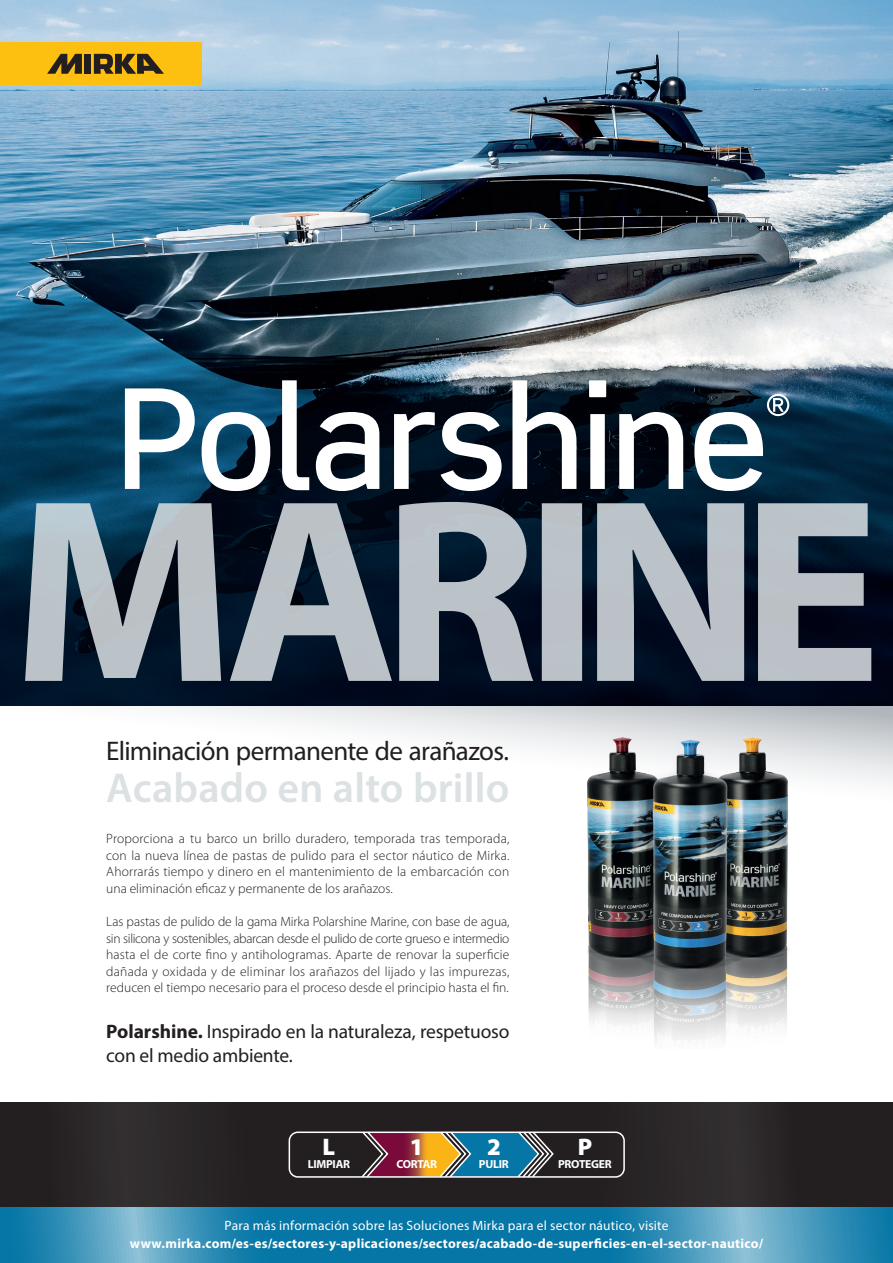
<style>
.page{position:relative;width:893px;height:1263px;background:#fff}
.page>*{position:absolute;margin:0;border:0;box-sizing:border-box;transform-origin:0 0}
.t1{font:600 42px "Myriad Pro";letter-spacing:.005em;color:#dce1e4}
.t2{font:27px "Myriad Pro";letter-spacing:-.025em;color:#231f20}
.t3{font:900 24px "Myriad Pro";color:#fff}
.t4{font:19.5px/24px "Myriad Pro";letter-spacing:-.01em;color:#231f20}
.t5{font:300 13.5px/16.5px "Myriad Pro";color:#231f20;text-align:justify}
.t6{font:700 13.5px "Myriad Pro";letter-spacing:.02em;color:#fff}
.t7{font:13.5px "Myriad Pro";letter-spacing:.015em;color:#fff}
.t8{font:700 11.7px "Myriad Pro";letter-spacing:-.025em;color:#fff}
.s1{font-weight:700}
</style>
<div class="page">
<img style="left:0;top:0;width:893px;height:706px">
<svg style="left:160px;top:706px;width:733px;height:78px"></svg>
<div style="left:0;top:1103px;width:893px;height:109px;background:linear-gradient(to right,#272628,#262527)"></div>
<svg style="left:0;top:1208px;width:893px;height:55px;background:#2989b2"></svg>
<svg style="left:125px;top:380px;width:664px;height:111px"></svg>
<img style="left:564px;top:726px;width:247px;height:314px">
<div style="left:289px;top:1131px;width:336px;height:47px;border:2px solid #fff;border-radius:9px"></div>
<svg style="left:360px;top:1130px;width:195px;height:49px;background:#676b6c"></svg>
<div style="left:0;top:43px;width:201px;height:42px;background:#fdc011"></div>
<svg style="left:47px;top:54px;width:35px;height:20px"></svg>
<svg style="left:94px;top:54px;width:70px;height:20px"></svg>
<div style="left:84px;top:54px;width:7px;height:20px;background:#231f20"></div>
<svg style="left:25px;top:502px;width:846px;height:179px;background:#727e89"></svg>
<h2 class="t2" style="left:106px;top:734px;width:404px">Eliminación permanente de arañazos.</h2>
<h1 class="t1" style="left:106px;top:761px;width:405px">Acabado en alto brillo</h1>
<p class="t5" style="left:106px;top:831px;width:405px">Proporciona a tu barco un brillo duradero, temporada tras temporada, con la nueva línea de pastas de pulido para el sector náutico de Mirka.<br>Ahorrarás tiempo y dinero en el mantenimiento de la embarcación con una eliminación eficaz y permanente de los arañazos.</p>
<p class="t5" style="left:106px;top:914px;width:405px">Las pastas de pulido de la gama Mirka Polarshine Marine, con base de agua, sin silicona y sostenibles, abarcan desde el pulido de corte grueso e intermedio hasta el de corte fino y antihologramas. Aparte de renovar la superficie dañada y oxidada y de eliminar los arañazos del lijado y las impurezas, reducen el tiempo necesario para el proceso desde el principio hasta el fin.</p>
<h3 class="t4" style="left:106px;top:1019px;width:405px"><span class="s1">Polarshine.</span> Inspirado en la naturaleza, respetuoso con el medio ambiente.</h3>
<h3 class="t3" style="left:323px;top:1131px;width:14px">L</h3>
<p class="t8" style="left:308px;top:1157px;width:44px">LIMPIAR</p>
<h3 class="t3" style="left:410px;top:1131px;width:15px">1</h3>
<p class="t8" style="left:396px;top:1157px;width:42px">CORTAR</p>
<h3 class="t3" style="left:487px;top:1131px;width:15px">2</h3>
<p class="t8" style="left:479px;top:1157px;width:31px">PULIR</p>
<h3 class="t3" style="left:578px;top:1131px;width:16px">P</h3>
<p class="t8" style="left:558px;top:1157px;width:55px">PROTEGER</p>
<p class="t7" style="left:224px;top:1217px;width:445px">Para más información sobre las Soluciones Mirka para el sector náutico, visite</p>
<p class="t6" style="left:130px;top:1234px;width:635px">www.mirka.com/es-es/sectores-y-aplicaciones/sectores/acabado-de-superficies-en-el-sector-nautico/</p>
</div>
